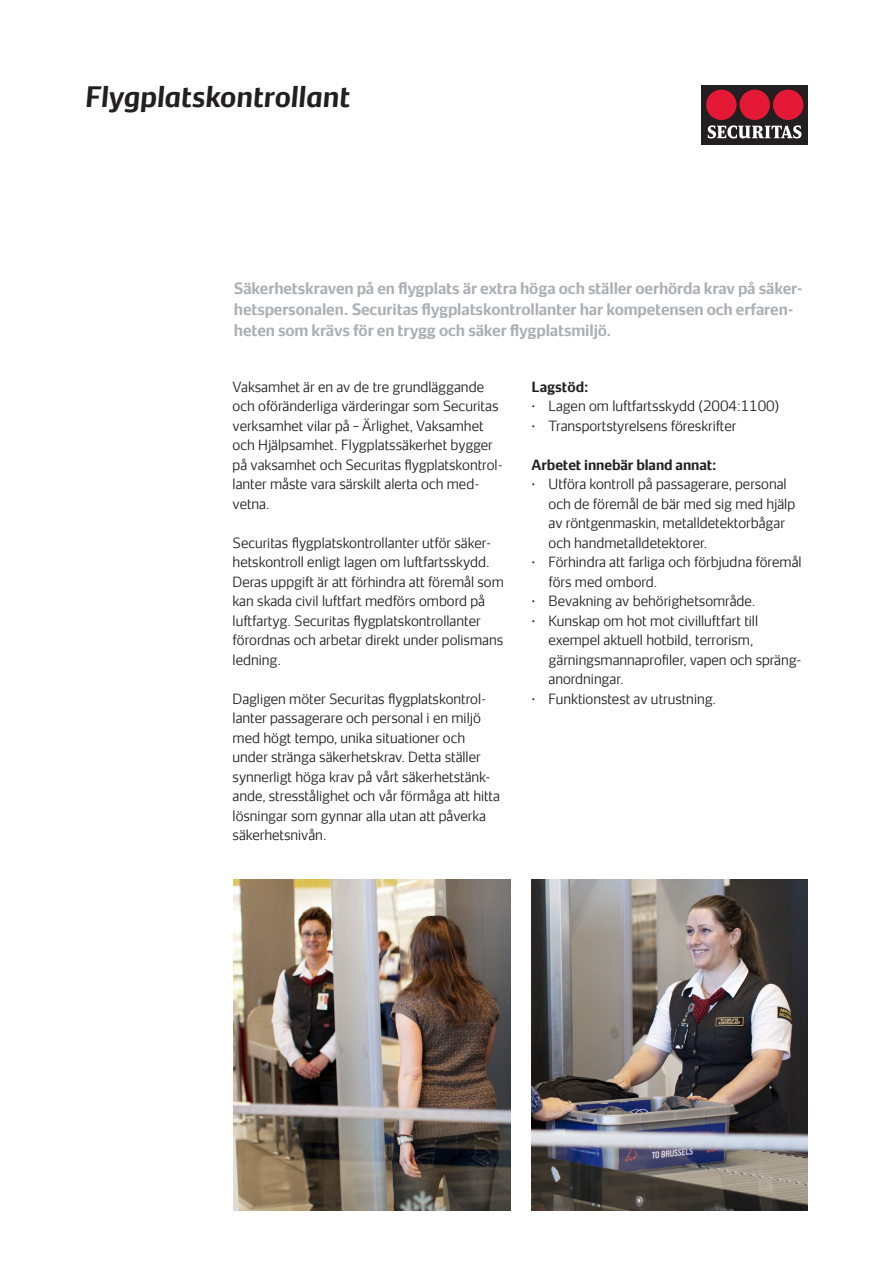
<style>
.page{position:relative;width:893px;height:1263px;background:#fff}
.page>*{position:absolute;margin:0;border:0;box-sizing:border-box;transform-origin:0 0}
.Heading_1_light_Ital{font:italic 700 27px "Securitas Sans TT";color:#231f20}
.Preamble_grey{font:700 15px/21px "Securitas Sans TT";letter-spacing:-.01em;color:#aab0b5}
.Body_copy{font:300 13.5px/19.5px "Securitas Sans TT";color:#231f20}
.Body_copy-2{font:700 13.5px "Securitas Sans TT";letter-spacing:-.005em;color:#231f20}
</style>
<div class="page">
<div style="left:702px;top:85px;width:106px;height:59px;background:#231f20"></div>
<div style="left:706px;top:90px;width:31px;height:30px;background:#e51836;border-radius:50%"></div>
<div style="left:773px;top:90px;width:30px;height:30px;background:#e51836;border-radius:50%"></div>
<div style="left:740px;top:90px;width:30px;height:30px;background:#e51836;border-radius:50%"></div>
<svg style="left:708px;top:125px;width:93px;height:13px"></svg>
<img style="left:234px;top:879px;width:276px;height:332px">
<img style="left:531px;top:879px;width:277px;height:332px">
<p class="Heading_1_light_Ital" style="left:85px;top:73px;width:267px">Flygplatskontrollant</p>
<p class="Preamble_grey" style="left:234px;top:276px;width:570px">Säkerhetskraven på en flygplats är extra höga och ställer oerhörda krav på säker&shy;hetspersonalen. Securitas flygplatskontrollanter har kompetensen och erfaren&shy;heten som krävs för en trygg och säker flygplatsmiljö.</p>
<p class="Body_copy" style="left:233px;top:375px;width:272px">Vaksamhet är en av de tre grundläggande och oföränderliga värderingar som Securitas verksamhet vilar på – Ärlighet, Vaksamhet och Hjälpsamhet. Flygplatssäkerhet bygger på vaksamhet och Securitas flygplatskontrol&shy;lanter måste vara särskilt alerta och med&shy;vetna.</p>
<p class="Body_copy" style="left:233px;top:531px;width:273px">Securitas flygplatskontrollanter utför säker&shy;hetskontroll enligt lagen om luftfartsskydd.<br>Deras uppgift är att förhindra att föremål som kan skada civil luftfart medförs ombord på luftfartyg. Securitas flygplatskontrollanter förordnas och arbetar direkt under polismans ledning.</p>
<p class="Body_copy" style="left:233px;top:687px;width:269px">Dagligen möter Securitas flygplatskontrol&shy;lanter passagerare och personal i en miljö med högt tempo, unika situationer och under stränga säkerhetskrav. Detta ställer synnerligt höga krav på vårt säkerhetstänk&shy;ande, stresstålighet och vår förmåga att hitta lösningar som gynnar alla utan att påverka säkerhetsnivån.</p>
<p class="Body_copy-2" style="left:531px;top:375px;width:59px">Lagstöd:</p>
<p class="Body_copy" style="left:531px;top:395px;width:249px">• Lagen om luftfartsskydd (2004:1100)</p>
<p class="Body_copy" style="left:531px;top:414px;width:206px">• Transportstyrelsens föreskrifter</p>
<p class="Body_copy-2" style="left:531px;top:453px;width:187px">Arbetet innebär bland annat:</p>
<p class="Body_copy" style="left:549px;top:473px;width:248px;text-indent:-17px">• Utföra kontroll på passagerare, personal och de föremål de bär med sig med hjälp av röntgenmaskin, metalldetektorbågar och handmetalldetektorer.</p>
<p class="Body_copy" style="left:549px;top:551px;width:255px;text-indent:-17px">• Förhindra att farliga och förbjudna föremål förs med ombord.</p>
<p class="Body_copy" style="left:531px;top:590px;width:225px">• Bevakning av behörighetsområde.</p>
<p class="Body_copy" style="left:549px;top:609px;width:255px;text-indent:-17px">• Kunskap om hot mot civilluftfart till exempel aktuell hotbild, terrorism, gärningsmannaprofiler, vapen och spräng&shy;anordningar.</p>
<p class="Body_copy" style="left:531px;top:687px;width:186px">• Funktionstest av utrustning.</p>
</div>
